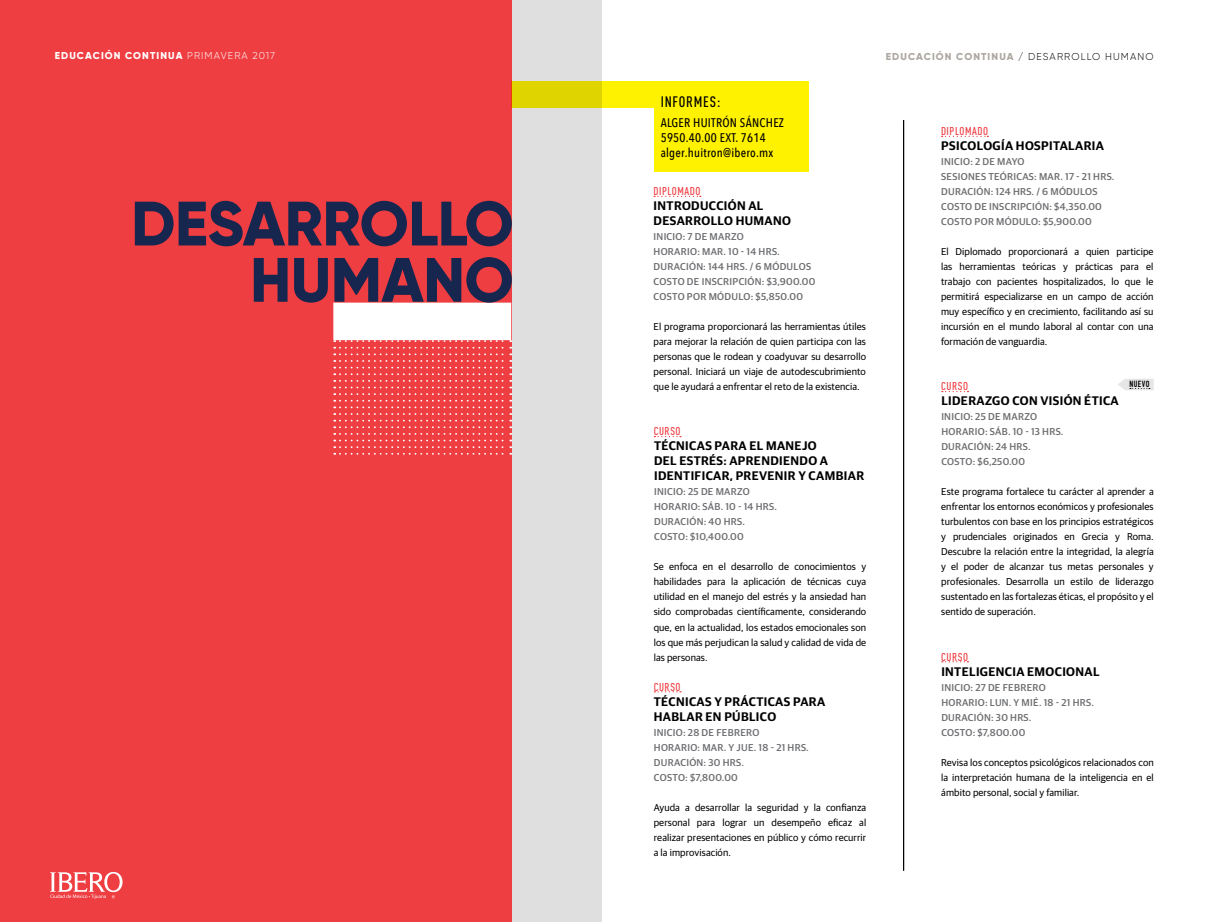
<style>
.page{position:relative;width:1205px;height:922px;background:#fff}
.page>*{position:absolute;margin:0;border:0;box-sizing:border-box;transform-origin:0 0}
.t1{font:800 62.5px/56.2px "Gilroy";letter-spacing:-.01em;color:#16264e;text-align:right}
.t2{font:500 15px "DIN Cond";letter-spacing:.05em;color:#000}
.t3{font:600 12.5px "Guardian Sans";letter-spacing:.03em;color:#000}
.t4{font:500 12.5px/15px "Avenir Next Condensed";letter-spacing:.02em;color:#000}
.t5{font:500 11.25px "DIN Cond";letter-spacing:.05em;color:#ef3e42}
.t6{font:10px/15px "Guardian Sans";letter-spacing:.01em;color:#000;text-align:justify}
.t7{font:500 10px/15px "Guardian Sans";letter-spacing:.03em;color:#6d6e71}
.t8{font:800 10px "Gilroy";letter-spacing:.11em;color:#fff}
.t9{font:800 10px "Gilroy";letter-spacing:.11em;color:#aca7a1}
.t10{font:300 10px "Gilroy";color:#000}
.t11{font:700 8.75px "DIN Condensed";letter-spacing:.05em;color:#000}
.s1{font-weight:300}
.s2{font-weight:300;color:#000}
</style>
<div class="page">
<div style="left:503px;top:0;width:99px;height:921px;background:#dfdfdf"></div>
<div style="left:0;top:0;width:511px;height:921px;background:#ef3e42"></div>
<div style="left:333px;top:302px;width:178px;height:38px;background:#fff"></div>
<svg style="left:50px;top:872px;width:73px;height:26px"></svg>
<svg style="left:511px;top:81px;width:143px;height:26px;background:#eadd00"></svg>
<div style="left:654px;top:81px;width:154px;height:90px;background:#fff200"></div>
<svg style="left:654px;top:196px;width:47px;height:1px"></svg>
<svg style="left:654px;top:691px;width:27px;height:1px"></svg>
<svg style="left:654px;top:436px;width:27px;height:1px"></svg>
<svg style="left:941px;top:136px;width:47px;height:1px"></svg>
<svg style="left:942px;top:391px;width:26px;height:1px"></svg>
<svg style="left:942px;top:661px;width:26px;height:1px"></svg>
<svg style="left:334px;top:340px;width:177px;height:114px"></svg>
<hr style="left:903px;top:120px;width:1px;height:750px;background:#000">
<svg style="left:1118px;top:379px;width:35px;height:11px"></svg>
<p class="t8" style="left:55px;top:49px;width:222px">EDUCACIÓN CONTINUA <span class="s1">PRIMAVERA 2017</span></p>
<p class="t9" style="left:886px;top:50px;width:151px">EDUCACIÓN CONTINUA <span class="s2">/ DESARROLLO</span></p>
<p class="t10" style="left:1105px;top:50px;width:9px">HUMA</p>
<p class="t10" style="left:1137px;top:50px;width:17px">NO</p>
<h1 class="t1" style="left:131px;top:195px;width:384px">DESARROLLO<br>HUMANO</h1>
<h2 class="t2" style="left:661px;top:93px;width:61px">INFORMES:</h2>
<p class="t4" style="left:661px;top:115px;width:125px">ALGER HUITRÓN SÁNCHEZ<br>5950.40.00 EXT. 7614 alger.huitron@ibero.mx</p>
<p class="t5" style="left:653px;top:184px;width:47px">DIPLOMADO</p>
<p class="t3" style="left:653px;top:196px;width:13px">INTRODUCCIÓN</p>
<p class="t3" style="left:748px;top:196px;width:9px">AL</p>
<p class="t3" style="left:653px;top:211px;width:18px">DESARROLLO</p>
<p class="t3" style="left:736px;top:211px;width:20px">HUMANO</p>
<p class="t7" style="left:653px;top:228px;width:64px">INICIO: 7 DE MARZO<br>HORARIO: MAR</p>
<p class="t7" style="left:653px;top:243px;width:163px;text-indent:70px">. 10 - 14 HRS.<br>DURACIÓN: 144 HRS. / 6 MÓDULOS<br>COSTO DE INSCRIPCIÓN: $3,900.00<br>COSTO POR MÓDULO: $5,850.00</p>
<p class="t6" style="left:653px;top:318px;width:214px">El programa proporcionará las herramientas útiles para mejorar la relación de quien participa con las personas que le rodean y coadyuvar su desarrollo personal. Iniciará un viaje de autodescubrimiento que le ayudará a enfrentar el reto de la existencia.</p>
<p class="t5" style="left:654px;top:424px;width:17px">CURSO</p>
<p class="t3" style="left:654px;top:436px;width:16px">TÉCNICAS</p>
<p class="t3" style="left:714px;top:436px;width:9px">PARA</p>
<p class="t3" style="left:749px;top:436px;width:37px">EL MANEJO</p>
<p class="t3" style="left:654px;top:451px;width:9px">DEL</p>
<p class="t3" style="left:679px;top:451px;width:16px">ESTRÉS</p>
<p class="t3" style="left:723px;top:451px;width:24px">: APRENDIENDO</p>
<p class="t3" style="left:820px;top:451px;width:8px">A</p>
<p class="t3" style="left:654px;top:466px;width:12px">IDENTIFICAR</p>
<p class="t3" style="left:730px;top:466px;width:22px">, PREVENIR</p>
<p class="t3" style="left:798px;top:466px;width:27px">Y CAMBIAR</p>
<p class="t7" style="left:654px;top:483px;width:124px">INICIO: 25 DE MARZO<br>HORARIO: SÁB. 10 - 14 HRS.<br>DU RACIÓN: 40 HRS.<br>COSTO: $10,400.00</p>
<p class="t6" style="left:654px;top:558px;width:214px">Se enfoca en el desarrollo de conocimientos y habilidades para la aplicación de técnicas cuya utilidad en el manejo del estrés y la ansiedad han sido comprobadas científicamente, considerando que, en la actualidad, los estados emocionales son los que más perjudican la salud y calidad de vida de las personas.</p>
<p class="t5" style="left:654px;top:679px;width:17px">CURSO</p>
<p class="t3" style="left:654px;top:691px;width:16px">TÉCNICAS</p>
<p class="t3" style="left:714px;top:691px;width:27px">Y PRÁCTICAS</p>
<p class="t3" style="left:793px;top:691px;width:9px">PARA</p>
<p class="t3" style="left:654px;top:706px;width:19px">HABLAR</p>
<p class="t3" style="left:705px;top:706px;width:35px">EN PÚBLICO</p>
<p class="t7" style="left:654px;top:723px;width:156px">INICIO: 28 DE FEBRERO<br>HORARIO: MAR. Y JU E. 18 - 21 HRS.<br>DU RACIÓN: 30 HRS.<br>COSTO: $7,800.00</p>
<p class="t6" style="left:654px;top:798px;width:214px">Ayuda a desarrollar la seguridad y la confianza personal para lograr un desempeño eficaz al realizar presentaciones en público y cómo recurrir a la improvisación.</p>
<p class="t5" style="left:941px;top:124px;width:47px">DIPLOMADO</p>
<p class="t3" style="left:941px;top:136px;width:17px">PSICOLOGÍA</p>
<p class="t3" style="left:1016px;top:136px;width:18px">HOSPITALARIA</p>
<p class="t7" style="left:941px;top:153px;width:106px">INICIO: 2 DE MAYO<br>SESIONES TEÓRICAS: MAR</p>
<p class="t7" style="left:941px;top:168px;width:175px;text-indent:119px">. 17 - 21 HRS.<br>DURACIÓN: 124 HRS. / 6 MÓDULOS<br>COSTO DE INSCRIPCIÓN: $4,350.00<br>COSTO POR MÓDULO: $5,900.00</p>
<p class="t6" style="left:941px;top:243px;width:214px">El Diplomado proporcionará a quien participe las herramientas teóricas y prácticas para el trabajo con pacientes hospitalizados, lo que le permitirá especializarse en un campo de acción muy específico y en crecimiento, facilitando así su incursión en el mundo laboral al contar con una formación de vanguardia.</p>
<p class="t5" style="left:941px;top:379px;width:17px">CURSO</p>
<p class="t3" style="left:941px;top:391px;width:16px">LIDERAZGO</p>
<p class="t3" style="left:1012px;top:391px;width:10px">CON</p>
<p class="t3" style="left:1040px;top:391px;width:16px">VISIÓN</p>
<p class="t3" style="left:1084px;top:391px;width:16px">ÉTICA</p>
<p class="t7" style="left:941px;top:408px;width:124px">INICIO: 25 DE MARZO<br>HORARIO: SÁB. 10 - 13 HRS.<br>DU RACIÓN: 24 HRS.<br>COSTO: $6,250.00</p>
<p class="t11" style="left:1129px;top:378px;width:21px">NUEVO</p>
<p class="t6" style="left:941px;top:483px;width:214px">Este programa fortalece tu carácter al aprender a enfrentar los entornos económicos y profesionales turbulentos con base en los principios estratégicos y prudenciales originados en Grecia y Roma.<br>Descubre la relación entre la integridad, la alegría y el poder de alcanzar tus metas personales y profesionales. Desarrolla un estilo de liderazgo sustentado en las fortalezas éticas, el propósito y el sentido de superación.</p>
<p class="t5" style="left:941px;top:649px;width:17px">CURSO</p>
<p class="t3" style="left:941px;top:661px;width:13px">INTELIGENCIA</p>
<p class="t3" style="left:1027px;top:661px;width:9px">EMOCIONAL</p>
<p class="t7" style="left:941px;top:678px;width:154px">INICIO: 27 DE FEBRERO<br>HORARIO: LU N. Y MIÉ. 18 - 21 HRS.<br>DU RACIÓN: 30 HRS.<br>COSTO: $7,800.00</p>
<p class="t6" style="left:941px;top:753px;width:214px">Revisa los conceptos psicológicos relacionados con la interpretación humana de la inteligencia en el ámbito personal, social y familiar.</p>
</div>
